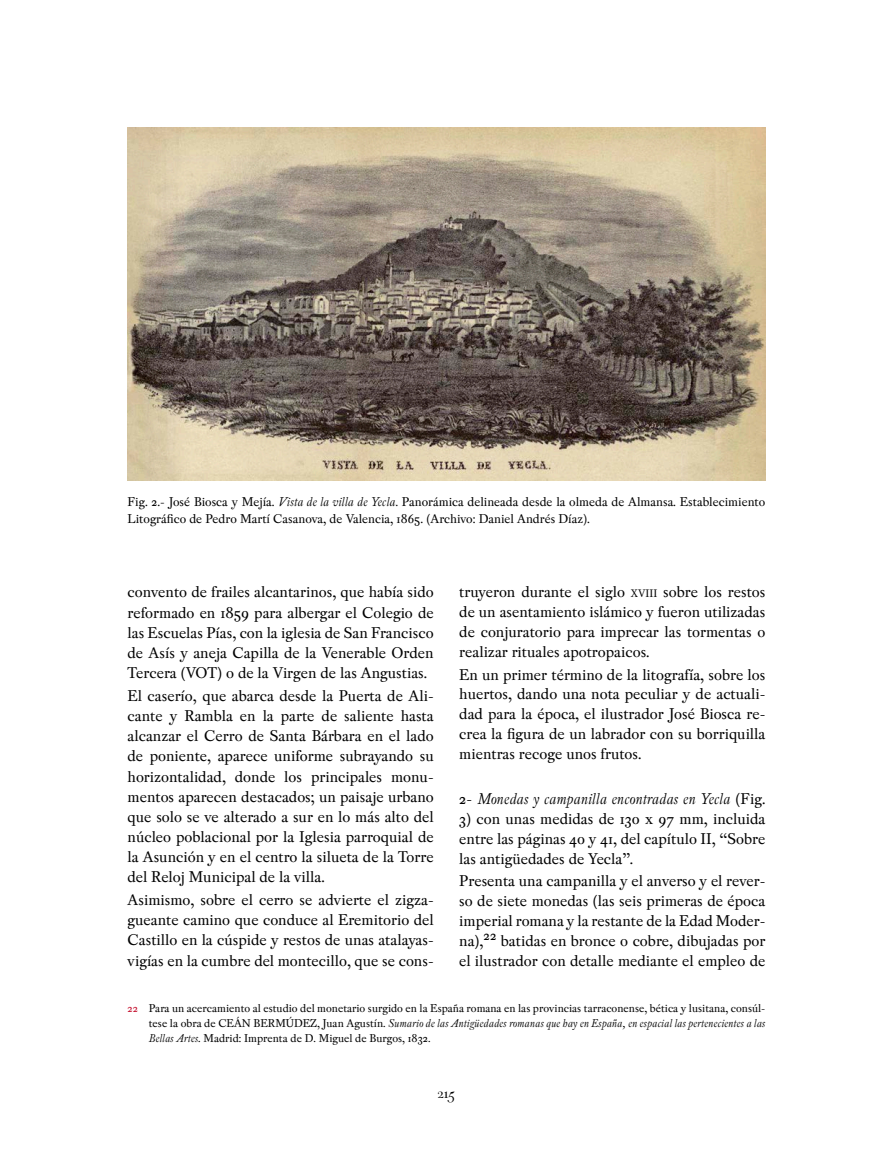
<style>
.page{position:relative;width:893px;height:1170px;background:#fff}
.page>*{position:absolute;margin:0;border:0;box-sizing:border-box;transform-origin:0 0}
.t1{font:18px "Peleguer";color:#000}
.t2{font:16.5px/20.1px "Pradell";color:#000;text-align:justify}
.t3{font:italic 16.5px "Pradell";color:#000}
.t4{font:13.5px/16.5px "Pradell";color:#000}
.t5{font:12px/15px "Pradell";color:#000;text-align:justify}
.s1{font-style:italic}
.s2{font-size:11.55px}
.s3{font-style:normal}
.s4{color:#c4112f}
</style>
<div class="page">
<img style="left:128px;top:128px;width:637px;height:352px">
<p class="t4" style="left:128px;top:494px;width:639px">Fig. 2.- José Biosca y Mejía. <span class="s1">Vista de la villa de Yecla.</span> Panorámica delineada desde la olmeda de Almansa. Establecimiento<br>Litográfico de Pedro Martí Casanova, de Valencia, 1865. (Archivo: Daniel Andrés Díaz).</p>
<p class="t2" style="left:128px;top:582px;width:308px">convento de frailes alcantarinos, que había sido reformado en 1859 para albergar el Colegio de las Escuelas Pías, con la iglesia de San Francisco de Asís y aneja Capilla de la Venerable Orden Tercera (VOT) o de la Virgen de las Angustias.</p>
<p class="t2" style="left:128px;top:685px;width:308px">El caserío, que abarca desde la Puerta de Ali&shy;cante y Rambla en la parte de saliente hasta alcanzar el Cerro de Santa Bárbara en el lado de poniente, aparece uniforme subrayando su horizontalidad, donde los principales monu&shy;mentos aparecen destacados; un paisaje urbano que solo se ve alterado a sur en lo más alto del núcleo poblacional por la Iglesia parroquial de la Asunción y en el centro la silueta de la Torre del Reloj Municipal de la villa.</p>
<p class="t2" style="left:128px;top:889px;width:308px">Asimismo, sobre el cerro se advierte el zigza&shy;gueante camino que conduce al Eremitorio del Castillo en la cúspide y restos de unas atalayas&shy;vigías en la cumbre del montecillo, que se cons-</p>
<p class="t2" style="left:459px;top:582px;width:308px">truyeron durante el siglo <span class="s2">xviii</span> sobre los restos de un asentamiento islámico y fueron utilizadas de conjuratorio para imprecar las tormentas o realizar rituales apotropaicos.</p>
<p class="t2" style="left:459px;top:664px;width:308px">En un primer término de la litografía, sobre los huertos, dando una nota peculiar y de actuali&shy;dad para la época, el ilustrador José Biosca re&shy;crea la figura de un labrador con su borriquilla mientras recoge unos frutos.</p>
<p class="t3" style="left:459px;top:789px;width:308px"><span class="s3">2-</span> Monedas y campanilla encontradas en Yecla <span class="s3">(Fig.</span></p>
<p class="t2" style="left:459px;top:808px;width:308px">3) con unas medidas de 130 x 97 mm, incluida entre las páginas 40 y 41, del capítulo II, “Sobre las antigüedades de Yecla”.</p>
<p class="t2" style="left:459px;top:870px;width:308px">Presenta una campanilla y el anverso y el rever&shy;so de siete monedas (las seis primeras de época imperial romana y la restante de la Edad Moder&shy;na),<sup>22</sup> batidas en bronce o cobre, dibujadas por el ilustrador con detalle mediante el empleo de</p>
<p class="t5" style="left:149px;top:1000px;width:618px;text-indent:-21px"><span class="s4">22</span> Para un acercamiento al estudio del monetario surgido en la España romana en las provincias tarraconense, bética y lusitana, consúl&shy;tese la obra de CEÁN BERMÚDEZ, Juan Agustín. <span class="s1">Sumario de las Antigüedades romanas que hay en España, en espacial las pertenecientes a las Bellas Artes</span>. Madrid: Imprenta de D. Miguel de Burgos, 1832.</p>
<p class="t1" style="left:438px;top:1083px;width:19px">215</p>
</div>
